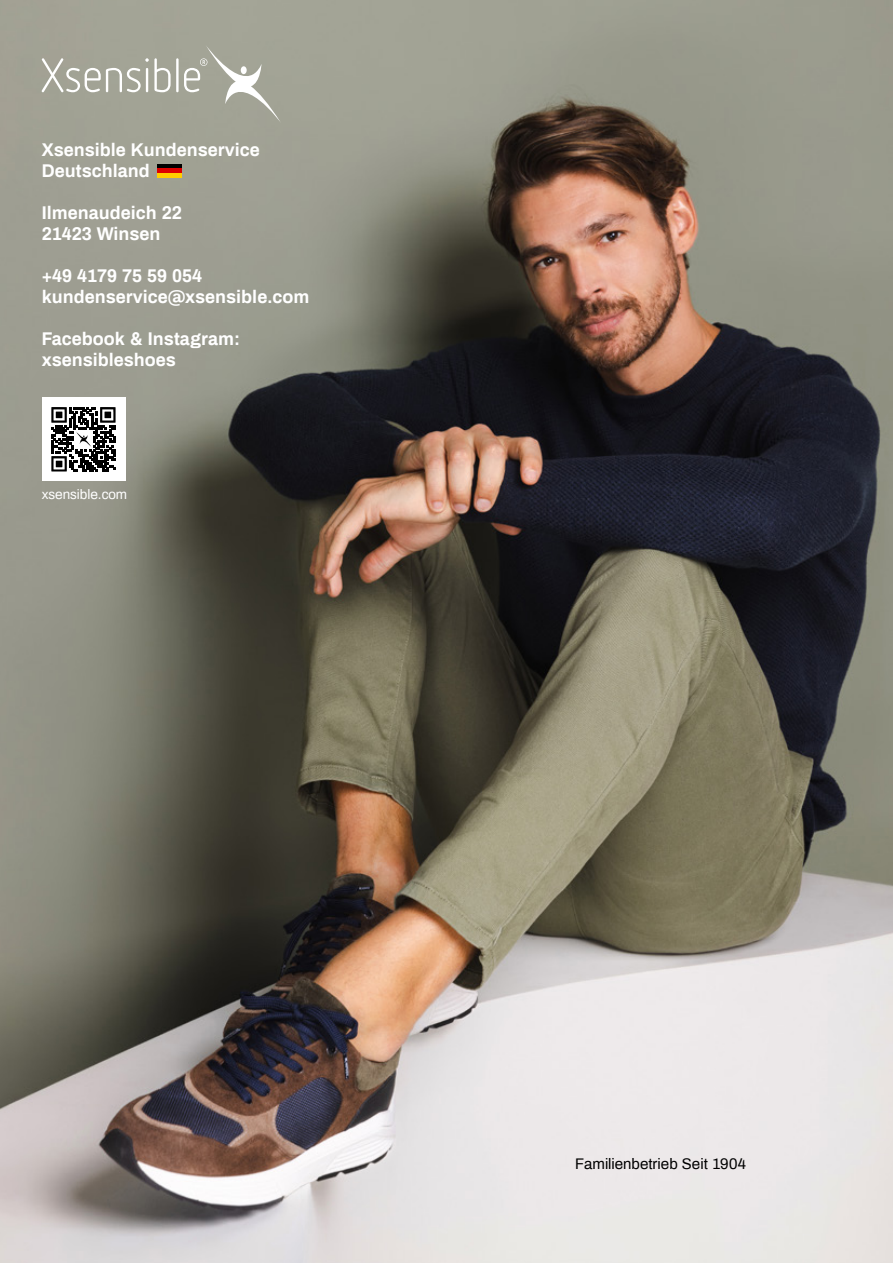
<style>
.page{position:relative;width:893px;height:1263px;background:#fff}
.page>*{position:absolute;margin:0;border:0;box-sizing:border-box;transform-origin:0 0}
.t1{font:700 18px/21px "Archivo";color:#fff}
.t2{font:15px "Archivo";color:#000}
.t3{font:13.5px "Archivo";color:#fff}
</style>
<div class="page">
<img style="left:0;top:0;width:893px;height:1263px">
<svg style="left:42px;top:45px;width:239px;height:78px;background:#abac9f"></svg>
<div style="left:42px;top:398px;width:83px;height:83px;background:#fff"></div>
<svg style="left:51px;top:407px;width:65px;height:65px"></svg>
<div style="left:157px;top:164px;width:25px;height:5px;background:#000"></div>
<hr style="left:157px;top:173px;width:25px;height:4px;background:#ffce00">
<hr style="left:157px;top:169px;width:25px;height:4px;background:#d00">
<p class="t1" style="left:42px;top:139px;width:220px">Xsensible Kundenservice<br>Deutschland</p>
<p class="t1" style="left:42px;top:202px;width:142px">Ilmenaudeich 22<br>21423 Winsen</p>
<p class="t1" style="left:42px;top:265px;width:269px">+49 4179 75 59 054 kundenservice@xsensible.com</p>
<p class="t1" style="left:42px;top:328px;width:200px">Facebook &amp; Instagram: xsensibleshoes</p>
<p class="t3" style="left:42px;top:485px;width:87px">xsensible.com</p>
<p class="t2" style="left:575px;top:1153px;width:172px">Familienbetrieb Seit 1904</p>
</div>
